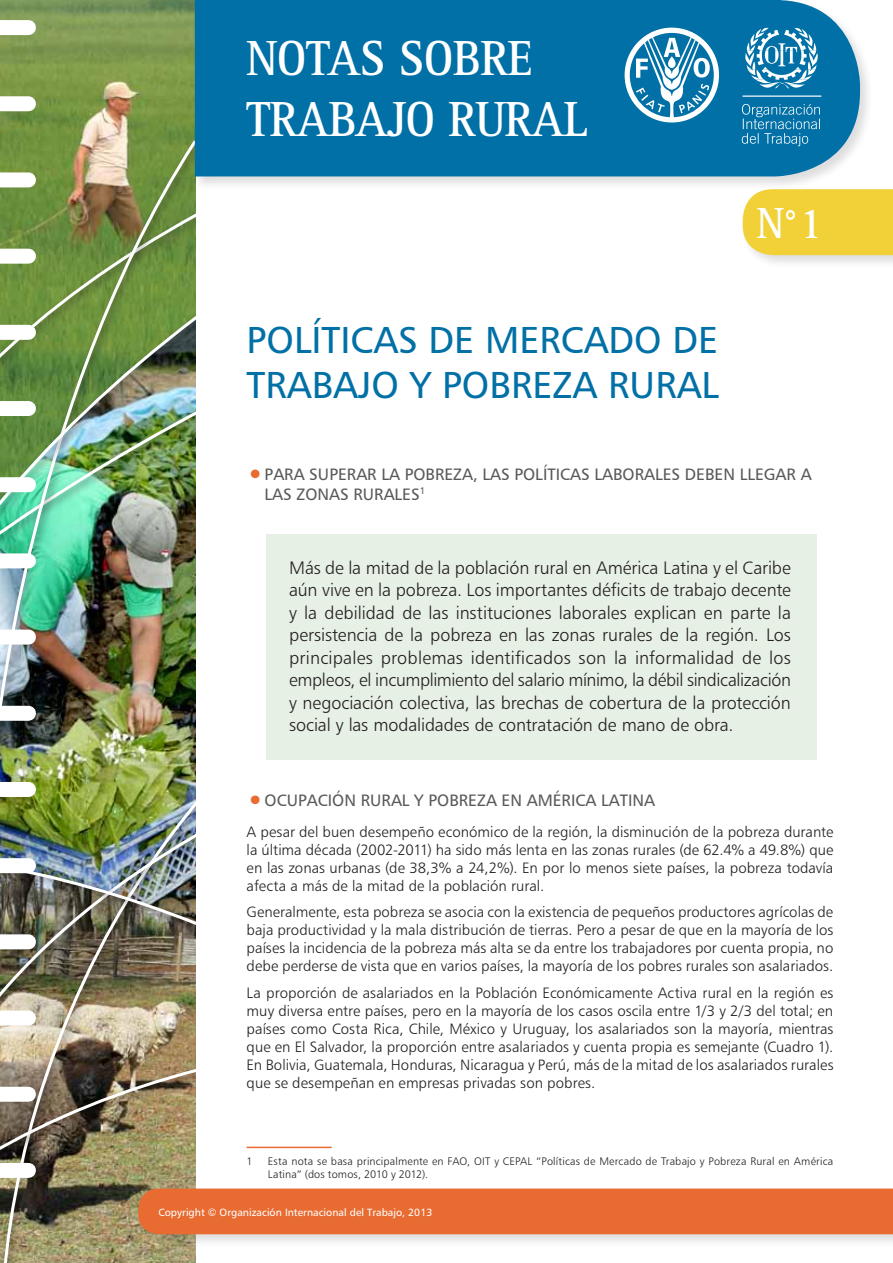
<style>
.page{position:relative;width:893px;height:1263px;background:#fff}
.page>*{position:absolute;margin:0;border:0;box-sizing:border-box;transform-origin:0 0}
.t1{font:700 51px/61.2px "Rotis Serif Std";letter-spacing:-.01em;color:#fff;scale:.9 1}
.t2{font:700 45px "Rotis Serif Std";color:#fff;scale:.9 1}
.t3{font:37.5px/45px "Humanist 777";color:#0070a6}
.t4{font:300 18px/22.5px "Humanist 777";letter-spacing:-.01em;color:#231f20;text-align:justify}
.t5{font:16.5px "Humanist 777";color:#58595b}
.t6{font:300 15px/18px "Humanist 777";color:#231f20;text-align:justify}
.t7{font:300 10.95px/13.2px "Humanist 777";letter-spacing:.015em;color:#231f20}
.t8{font:10.5px "Humanist 777";color:#fff}
.s1{font-weight:700;font-size:30px;color:#e86b31}
</style>
<div class="page">
<img style="left:0;top:0;width:193px;height:136px">
<img style="left:1px;top:813px;width:195px;height:450px">
<div style="left:0;top:829px;width:208px;height:192px;background:#231f20;opacity:.6"></div>
<img style="left:0;top:137px;width:196px;height:668px">
<div style="left:0;top:1064px;width:208px;height:104px;background:#231f20;opacity:.6"></div>
<img style="left:0;top:1066px;width:196px;height:94px">
<img style="left:0;top:211px;width:196px;height:335px">
<img style="left:0;top:831px;width:196px;height:183px">
<div style="left:196px;top:0;width:20px;height:1263px;background:#fff"></div>
<div style="left:193px;top:0;width:681px;height:191px;background:#231f20;opacity:.15"></div>
<div style="left:195px;top:0;width:665px;height:176px;background:#0070a6"></div>
<div style="left:0;top:20px;width:28px;height:15px;background:#fff"></div>
<div style="left:0;top:172px;width:28px;height:15px;background:#fff"></div>
<div style="left:0;top:96px;width:28px;height:15px;background:#fff"></div>
<div style="left:136px;top:1186px;width:757px;height:62px;background:#231f20;opacity:.15"></div>
<div style="left:138px;top:1188px;width:755px;height:46px;background:#e86b31"></div>
<div style="left:0;top:934px;width:28px;height:15px;background:#fff"></div>
<div style="left:0;top:477px;width:28px;height:15px;background:#fff"></div>
<div style="left:0;top:630px;width:28px;height:15px;background:#fff"></div>
<div style="left:0;top:325px;width:28px;height:15px;background:#fff"></div>
<div style="left:0;top:782px;width:28px;height:15px;background:#fff"></div>
<div style="left:0;top:553px;width:28px;height:15px;background:#fff"></div>
<div style="left:0;top:249px;width:28px;height:15px;background:#fff"></div>
<div style="left:0;top:706px;width:28px;height:15px;background:#fff"></div>
<div style="left:0;top:401px;width:28px;height:15px;background:#fff"></div>
<div style="left:0;top:858px;width:28px;height:15px;background:#fff"></div>
<div style="left:0;top:1087px;width:28px;height:15px;background:#fff"></div>
<div style="left:0;top:1010px;width:28px;height:15px;background:#fff"></div>
<div style="left:0;top:1163px;width:28px;height:15px;background:#fff"></div>
<svg style="left:745px;top:28px;width:73px;height:61px"></svg>
<hr style="left:742px;top:96px;width:79px;height:1px;background:#fff">
<svg style="left:742px;top:104px;width:78px;height:42px;background:#2886b3"></svg>
<svg style="left:625px;top:28px;width:94px;height:94px"></svg>
<div style="left:740px;top:187px;width:153px;height:83px;background:#231f20;opacity:.15"></div>
<div style="left:743px;top:189px;width:150px;height:66px;background:#f1d137"></div>
<div style="left:266px;top:535px;width:550px;height:225px;background:#e7f0e4"></div>
<hr style="left:247px;top:1147px;width:85px;height:1px;background:#e86b31">
<h1 class="t1" style="left:247px;top:28px;width:381px">NOTAS SOBRE<br>TRABAJO RURAL</h1>
<h3 class="t3" style="left:247px;top:317px;width:447px">POLÍTICAS DE MERCADO DE<br>TRABAJO Y POBR</h3>
<h3 class="t3" style="left:532px;top:362px;width:188px">EZA RURAL</h3>
<h2 class="t2" style="left:757px;top:197px;width:74px">N°1</h2>
<p class="t5" style="left:247px;top:464px;width:39px"><span class="s1">•</span> PARA</p>
<p class="t5" style="left:309px;top:464px;width:48px">SUPERAR</p>
<p class="t5" style="left:381px;top:464px;width:34px">LA POBR</p>
<p class="t5" style="left:444px;top:464px;width:48px">EZA, LAS</p>
<p class="t5" style="left:514px;top:464px;width:10px">POLÍTICAS</p>
<p class="t5" style="left:594px;top:464px;width:11px">LABORAL</p>
<p class="t5" style="left:663px;top:464px;width:148px">ES DEBEN LLEGAR A</p>
<p class="t5" style="left:265px;top:484px;width:10px">LAS</p>
<p class="t5" style="left:297px;top:484px;width:68px">ZONAS RURAL</p>
<p class="t5" style="left:402px;top:484px;width:25px">ES<sup>1</sup></p>
<p class="t4" style="left:289px;top:556px;width:503px">Más de la mitad de la población rural en América Latina y el Caribe aún vive en la pobreza. Los importantes déficits de trabajo decente y la debilidad de las instituciones laborales explican en parte la persistencia de la pobreza en las zonas rurales de la región. Los principales problemas identificados son la informalidad de los empleos, el incumplimiento del salario mínimo, la débil sindicalización y negociación colectiva, las brechas de cobertura de la protección social y las modalidades de contratación de mano de obra.</p>
<p class="t5" style="left:247px;top:790px;width:40px"><span class="s1">•</span> OCUPACI</p>
<p class="t5" style="left:332px;top:790px;width:39px">ÓN RURAL</p>
<p class="t5" style="left:414px;top:790px;width:25px">Y POBR</p>
<p class="t5" style="left:468px;top:790px;width:103px">EZA EN AM ÉRICA</p>
<p class="t5" style="left:601px;top:790px;width:53px">LATI NA</p>
<p class="t6" style="left:247px;top:822px;width:588px">A pesar del buen desempeño económico de la región, la disminución de la pobreza durante la última década (2002-2011) ha sido más lenta en las zonas rurales (de 62.4% a 49.8%) que en las zonas urbanas (de 38,3% a 24,2%). En por lo menos siete países, la pobreza todavía afecta a más de la mitad de la población rural.</p>
<p class="t6" style="left:247px;top:903px;width:588px">Generalmente, esta pobreza se asocia con la existencia de pequeños productores agrícolas de baja productividad y la mala distribución de tierras. Pero a pesar de que en la mayoría de los países la incidencia de la pobreza más alta se da entre los trabajadores por cuenta propia, no debe perderse de vista que en varios países, la mayoría de los pobres rurales son asalariados.</p>
<p class="t6" style="left:247px;top:983px;width:588px">La proporción de asalariados en la Población Económicamente Activa rural en la región es muy diversa entre países, pero en la mayoría de los casos oscila entre 1/3 y 2/3 del total; en países como Costa Rica, Chile, México y Uruguay, los asalariados son la mayoría, mientras que en El Salvador, la proporción entre asalariados y cuenta propia es semejante (Cuadro 1).<br>En Bolivia, Guatemala, Honduras, Nicaragua y Perú, más de la mitad de los asalariados rurales que se desempeñan en empresas privadas son pobres.</p>
<p class="t7" style="left:247px;top:1154px;width:8px">1</p>
<p class="t7" style="left:268px;top:1154px;width:567px">Esta nota se basa principalmente en FAO, OIT y CEPAL “Políticas de Mercado de Trabajo y Pobreza Rural en América<br>Latina” (dos tomos, 2010 y 2012).</p>
<p class="t8" style="left:158px;top:1205px;width:275px">COPYRIGHT © ORGANIZACIÓN INTERNACIONAL DEL TRABAJO, 2013</p>
</div>
